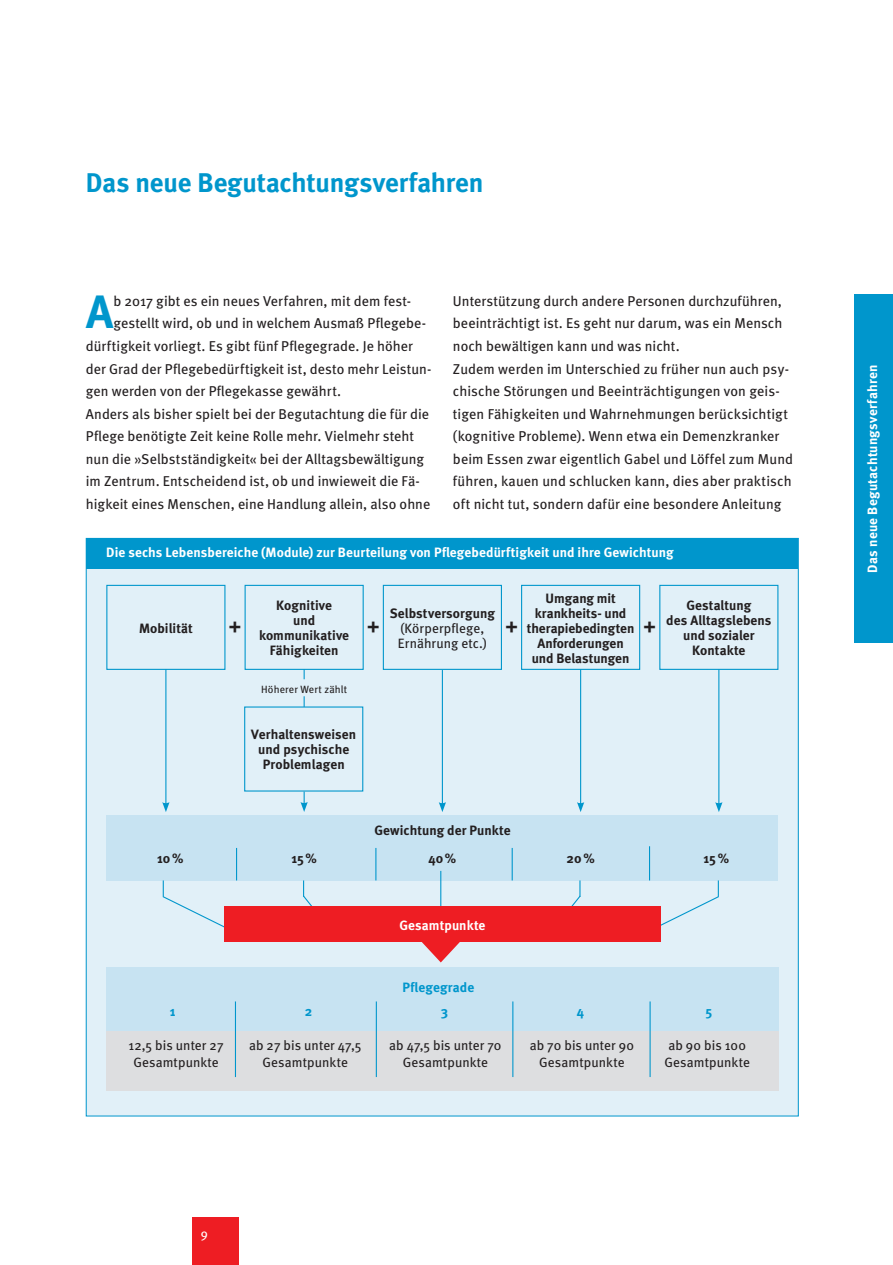
<style>
.page{position:relative;width:893px;height:1265px;background:#fff}
.page>*{position:absolute;margin:0;border:0;box-sizing:border-box;transform-origin:0 0}
.t1{font:700 46.65px "Meta";color:#0096cc}
.t2{font:700 27px "Meta";letter-spacing:-.005em;color:#0096cc}
.t3{font:700 19.65px "Meta";color:#231f20}
.t4{font:14.25px/22.5px "Meta";letter-spacing:.005em;color:#231f20}
.t5{font:700 13.5px/15px "Meta";letter-spacing:.005em;color:#231f20;text-align:center}
.t6{font:13.5px/16.5px "Meta";letter-spacing:.005em;color:#231f20;text-align:center}
.t7{font:700 13.5px "Meta";letter-spacing:.01em;color:#fff}
.t8{font:700 13.5px "Meta";letter-spacing:.015em;color:#0096cc}
.t9{font:12.75px "Meta Plus Book Caps";color:#fff}
.t10{font:10.5px "Meta";letter-spacing:.02em;color:#231f20}
</style>
<div class="page">
<div style="left:853px;top:294px;width:39px;height:349px;background:#0096cc"></div>
<div style="left:192px;top:1217px;width:47px;height:47px;background:#ee1d23"></div>
<div style="left:86px;top:538px;width:712px;height:577px;background:#e1f0f8"></div>
<svg style="left:419px;top:941px;width:43px;height:21px"></svg>
<div style="left:106px;top:815px;width:671px;height:65px;background:#c7e3f2"></div>
<div style="left:106px;top:967px;width:672px;height:63px;background:#c7e3f2"></div>
<div style="left:106px;top:1030px;width:672px;height:60px;background:#dddee0"></div>
<div style="left:106px;top:585px;width:119px;height:85px;border:1px solid #0096cc"></div>
<div style="left:244px;top:585px;width:119px;height:85px;border:1px solid #0096cc"></div>
<div style="left:244px;top:706px;width:119px;height:85px;border:1px solid #0096cc"></div>
<div style="left:382px;top:585px;width:120px;height:85px;border:1px solid #0096cc"></div>
<div style="left:521px;top:585px;width:119px;height:85px;border:1px solid #0096cc"></div>
<div style="left:659px;top:585px;width:119px;height:85px;border:1px solid #0096cc"></div>
<hr style="left:165px;top:669px;width:1px;height:135px;background:#0096cc">
<svg style="left:162px;top:802px;width:7px;height:10px"></svg>
<hr style="left:718px;top:669px;width:1px;height:135px;background:#0096cc">
<svg style="left:715px;top:802px;width:7px;height:10px"></svg>
<hr style="left:441px;top:670px;width:2px;height:134px;background:#0096cc">
<svg style="left:438px;top:802px;width:8px;height:10px"></svg>
<hr style="left:580px;top:669px;width:1px;height:135px;background:#0096cc">
<svg style="left:577px;top:802px;width:7px;height:10px"></svg>
<svg style="left:300px;top:791px;width:8px;height:21px"></svg>
<hr style="left:440px;top:870px;width:1px;height:59px;background:#0096cc">
<hr style="left:235px;top:1001px;width:1px;height:75px;background:#0096cc">
<hr style="left:649px;top:1001px;width:1px;height:75px;background:#0096cc">
<hr style="left:512px;top:1001px;width:1px;height:75px;background:#0096cc">
<hr style="left:375px;top:1001px;width:2px;height:75px;background:#0096cc">
<hr style="left:236px;top:847px;width:1px;height:33px;background:#0096cc">
<hr style="left:648px;top:846px;width:2px;height:34px;background:#0096cc">
<hr style="left:511px;top:847px;width:1px;height:33px;background:#0096cc">
<hr style="left:375px;top:847px;width:1px;height:33px;background:#0096cc">
<svg style="left:302px;top:880px;width:24px;height:26px"></svg>
<svg style="left:161px;top:880px;width:71px;height:48px"></svg>
<svg style="left:556px;top:880px;width:25px;height:26px"></svg>
<svg style="left:649px;top:880px;width:70px;height:51px"></svg>
<div style="left:224px;top:906px;width:436px;height:35px;background:#ee1d23"></div>
<div style="left:86px;top:538px;width:711px;height:31px;background:#0096cc"></div>
<h2 class="t2" style="left:86px;top:166px;width:399px">Das neue Begutachtungsverfahren</h2>
<h1 class="t1" style="left:86px;top:284px;width:29px">A</h1>
<p class="t4" style="left:113px;top:289px;width:299px">b 2017 gibt es ein neues Verfahren, mit dem fest-</p>
<p class="t4" style="left:113px;top:312px;width:314px">gestellt wird, ob und in welchem Ausmaß Pflegebe-</p>
<p class="t4" style="left:86px;top:334px;width:328px">dürftigkeit vorliegt. Es gibt fünf Pflegegrade. Je höher</p>
<p class="t4" style="left:86px;top:357px;width:347px">der Grad der Pflegebedürftigkeit ist, desto mehr Leistun-</p>
<p class="t4" style="left:86px;top:379px;width:257px">gen werden von der Pflegekasse gewährt.</p>
<p class="t4" style="left:86px;top:402px;width:345px">Anders als bisher spielt bei der Begutachtung die für die</p>
<p class="t4" style="left:86px;top:424px;width:329px">Pflege benötigte Zeit keine Rolle mehr. Vielmehr steht</p>
<p class="t4" style="left:86px;top:447px;width:340px">nun die »Selbstständigkeit« bei der Alltagsbewältigung</p>
<p class="t4" style="left:86px;top:469px;width:335px">im Zentrum. Entscheidend ist, ob und inwieweit die Fä-</p>
<p class="t4" style="left:86px;top:492px;width:346px">higkeit eines Menschen, eine Handlung allein, also ohne</p>
<p class="t4" style="left:453px;top:289px;width:341px">Unterstützung durch andere Personen durchzuführen, beeinträchtigt ist. Es geht nur darum, was ein Mensch noch bewältigen kann und was nicht.<br>Zudem werden im Unterschied zu früher nun auch psy&shy;chische Störungen und Beeinträchtigungen von geis&shy;tigen Fähigkeiten und Wahrnehmungen berücksichtigt (kognitive Probleme). Wenn etwa ein Demenzkranker beim Essen zwar eigentlich Gabel und Löffel zum Mund führen, kauen und schlucken kann, dies aber praktisch oft nicht tut, sondern dafür eine besondere Anleitung</p>
<p class="t7" style="left:106px;top:544px;width:568px">Die sechs Lebensbereiche (Module) zur Beurteilung von Pflegebedürftigkeit und ihre Gewichtung</p>
<p class="t5" style="left:139px;top:620px;width:55px">Mobilität</p>
<p class="t5" style="left:526px;top:590px;width:109px">Umgang mit krankheits- und therapiebedingten<br>Anforderungen und Belastungen</p>
<p class="t5" style="left:666px;top:597px;width:107px">Gestaltung<br>des Alltags lebens und sozialer<br>Kontakte</p>
<p class="t5" style="left:259px;top:597px;width:91px">Kognitive<br>und kommunikative<br>Fähigkeiten</p>
<p class="t5" style="left:389px;top:605px;width:107px">Selbstversorgung</p>
<p class="t6" style="left:398px;top:620px;width:90px;line-height:15px;text-align:left">(Körperpflege,<br>Ernährung etc.)</p>
<h3 class="t3" style="left:229px;top:614px;width:14px">+</h3>
<h3 class="t3" style="left:367px;top:614px;width:14px">+</h3>
<h3 class="t3" style="left:505px;top:614px;width:14px">+</h3>
<h3 class="t3" style="left:643px;top:614px;width:14px">+</h3>
<p class="t10" style="left:261px;top:683px;width:88px">Höherer Wert zählt</p>
<p class="t5" style="left:251px;top:727px;width:106px">Verhaltensweisen und psychische<br>Problemlagen</p>
<p class="t5" style="left:374px;top:823px;width:138px">Gewichtung der Punkte</p>
<p class="t5" style="left:157px;top:850px;width:28px">10 %</p>
<p class="t5" style="left:291px;top:850px;width:27px">15 %</p>
<p class="t5" style="left:428px;top:850px;width:29px">40 %</p>
<p class="t5" style="left:566px;top:850px;width:30px">20 %</p>
<p class="t5" style="left:703px;top:850px;width:27px">15 %</p>
<p class="t7" style="left:399px;top:916px;width:87px">Gesamtpunkte</p>
<p class="t8" style="left:402px;top:979px;width:73px">Pflegegrade</p>
<p class="t8" style="left:170px;top:1003px;width:7px">1</p>
<p class="t8" style="left:305px;top:1003px;width:9px">2</p>
<p class="t8" style="left:441px;top:1003px;width:9px">3</p>
<p class="t8" style="left:576px;top:1003px;width:9px">4</p>
<p class="t8" style="left:705px;top:1003px;width:8px">5</p>
<p class="t6" style="left:129px;top:1037px;width:96px">12,5 bis unter 27<br>Gesamtpunkte</p>
<p class="t6" style="left:249px;top:1037px;width:114px">ab 27 bis unter 47,5<br>Gesamtpunkte</p>
<p class="t6" style="left:389px;top:1037px;width:114px">ab 47,5 bis unter 70<br>Gesamtpunkte</p>
<p class="t6" style="left:529px;top:1037px;width:106px">ab 70 bis unter 90<br>Gesamtpunkte</p>
<p class="t6" style="left:664px;top:1037px;width:87px;text-align:left">ab 90 bis 100<br>Gesamtpunkte</p>
<p class="t9" style="left:201px;top:1228px;width:8px">9</p>
<p class="t7" style="left:864px;top:572px;width:209px;rotate:-90deg">Das neue Begutachtungsverfahren</p>
</div>
